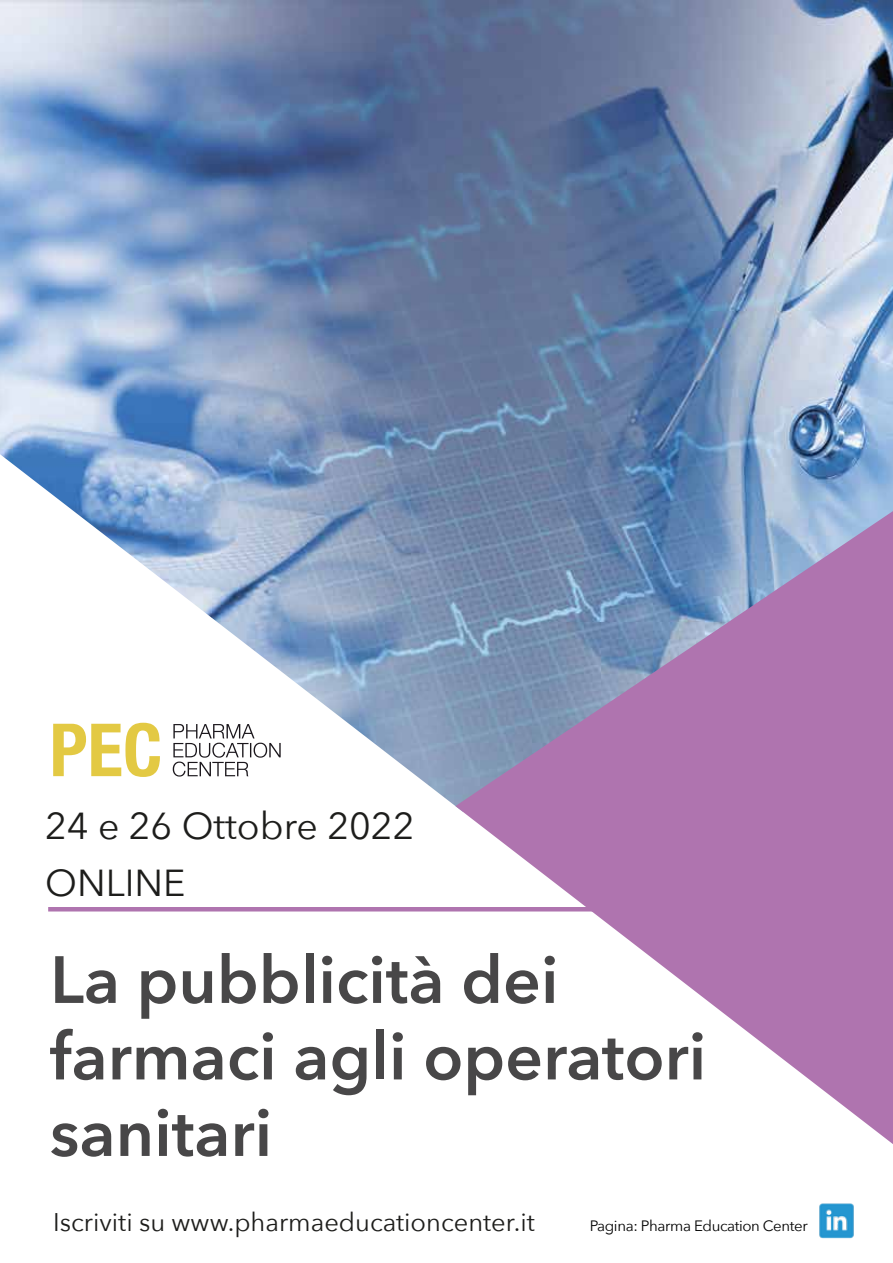
<style>
.page{position:relative;width:893px;height:1263px;background:#fff}
.page>*{position:absolute;margin:0;border:0;box-sizing:border-box;transform-origin:0 0}
.t1{font:600 66px/76.5px "Avenir Next";color:#484748}
.t2{font:37.5px/57px "Avenir Next";color:#1d1d1b}
.t3{font:25.5px "Avenir Next";color:#1d1d1b}
.t4{font:15px "Avenir Next";letter-spacing:-.025em;color:#000101}
</style>
<div class="page">
<img style="left:0;top:0;width:893px;height:454px">
<svg style="left:0;top:454px;width:893px;height:458px"></svg>
<svg style="left:455px;top:511px;width:438px;height:633px;fill:#af74af"></svg>
<hr style="left:48px;top:907px;width:546px;height:4px;background:#af74af">
<svg style="left:53px;top:723px;width:107px;height:54px"></svg>
<svg style="left:173px;top:724px;width:108px;height:52px"></svg>
<img style="left:819px;top:1203px;width:35px;height:36px">
<p class="t2" style="left:45px;top:796px;width:371px">24 e 26 Ottobre 2022<br>ONLINE</p>
<p class="t1" style="left:50px;top:940px;width:658px">La pubblicità dei farmaci agli operatori sanitari</p>
<p class="t3" style="left:53px;top:1200px;width:483px">Iscriviti su www.pharmaeducationcenter.it</p>
<p class="t4" style="left:590px;top:1213px;width:219px">Pagina: Pharma Education Center</p>
</div>
